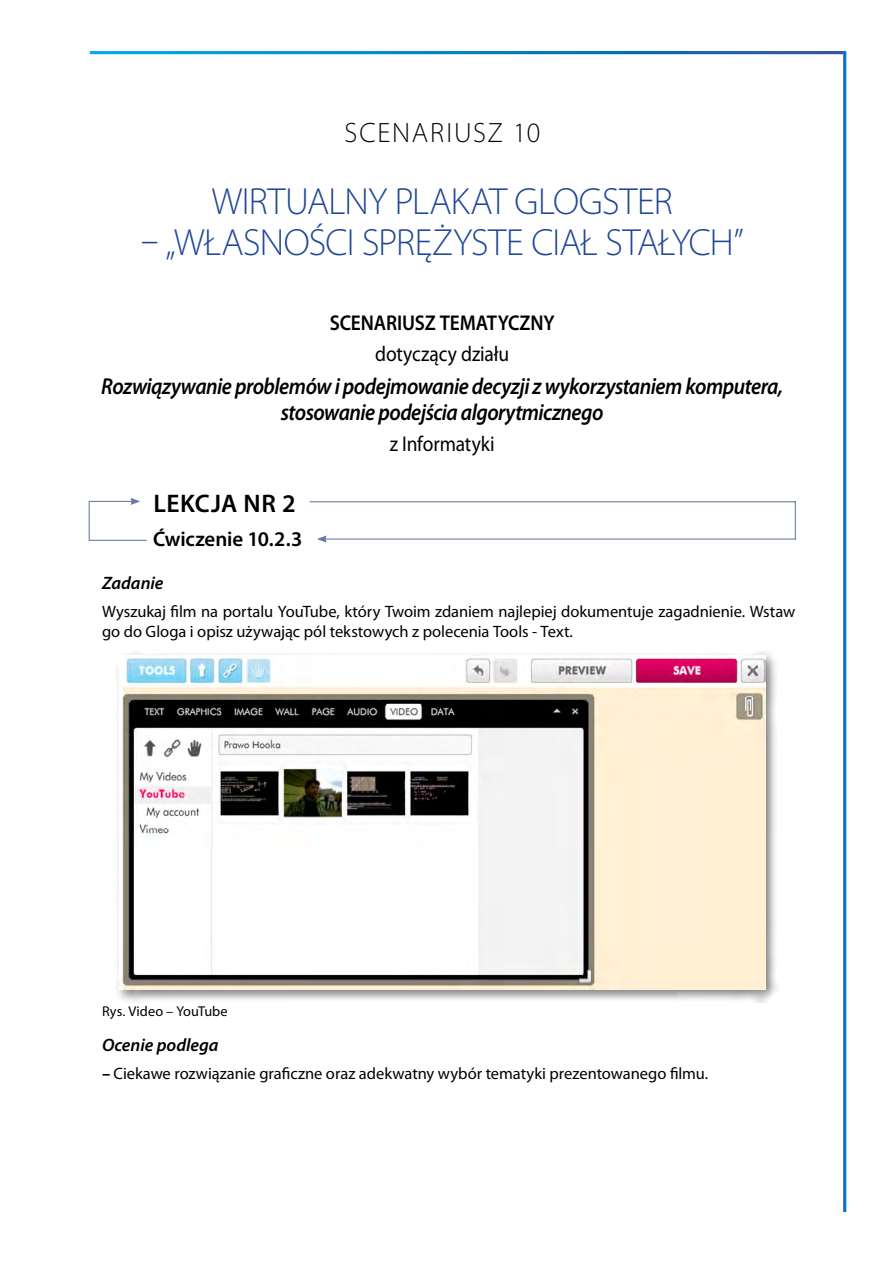
<style>
.page{position:relative;width:893px;height:1263px;background:#fff}
.page>*{position:absolute;margin:0;border:0;box-sizing:border-box;transform-origin:0 0}
.t1{font:300 semi-expanded 37.95px "Myriad Pro";letter-spacing:-.015em;color:#204698;scale:.91 1}
.t2{font:300 semi-expanded 28.05px "Myriad Pro";letter-spacing:.07em;color:#000;scale:.91 1}
.t3{font:600 25.5px "Myriad Pro";letter-spacing:.02em;color:#000}
.t4{font:italic 600 23.1px/25.2px "Myriad Pro";letter-spacing:-.025em;color:#000;text-align:center;scale:.91 1}
.t5{font:21.45px "Myriad Pro";letter-spacing:-.005em;color:#000;scale:.91 1}
.t6{font:600 21.45px "Myriad Pro";letter-spacing:-.005em;color:#000;scale:.91 1}
.t7{font:600 21px "Myriad Pro";letter-spacing:-.005em;color:#000}
.t8{font:italic 600 18px "Myriad Pro";letter-spacing:-.005em;color:#000}
.t9{font:16.5px/19.8px "Myriad Pro";color:#000}
.t10{font:14.25px "Myriad Pro";letter-spacing:.005em;color:#000}
.s1{font-weight:700}
</style>
<div class="page">
<div style="left:115px;top:651px;width:663px;height:351px;background:#000;opacity:.5"></div>
<img style="left:119px;top:656px;width:646px;height:334px">
<hr style="left:89px;top:501px;width:44px;height:1px;background:#002060">
<svg style="left:130px;top:498px;width:10px;height:7px"></svg>
<hr style="left:324px;top:538px;width:472px;height:2px;background:#002060">
<svg style="left:317px;top:535px;width:10px;height:8px"></svg>
<hr style="left:89px;top:501px;width:1px;height:40px;background:#002060">
<hr style="left:89px;top:540px;width:58px;height:1px;background:#002060">
<hr style="left:795px;top:501px;width:1px;height:38px;background:#002060">
<hr style="left:310px;top:501px;width:486px;height:1px;background:#002060">
<h2 class="t2" style="left:344px;top:117px;width:217px">SCENARIUSZ 10</h2>
<h1 class="t1" style="left:212px;top:180px;width:508px">WIRTUALNY PLAKAT GLOGSTER</h1>
<h1 class="t1" style="left:141px;top:221px;width:663px">– „WŁASNOŚCI SPRĘŻYSTE CIAŁ STAŁYCH”</h1>
<h3 class="t6" style="left:330px;top:309px;width:249px">SCENARIUSZ TEMATYCZNY</h3>
<h3 class="t5" style="left:375px;top:340px;width:149px">dotyczący działu</h3>
<h3 class="t4" style="left:101px;top:373px;width:751px">Rozwiązywanie problemów i podejmowanie decyzji z wykorzystaniem komputera, stosowanie podejścia algorytmicznego</h3>
<h3 class="t5" style="left:390px;top:430px;width:117px">z Informatyki</h3>
<h3 class="t3" style="left:153px;top:488px;width:144px">LEKCJA NR 2</h3>
<p class="t7" style="left:153px;top:526px;width:151px">Ćwiczenie 10.2.3</p>
<p class="t8" style="left:102px;top:571px;width:63px">Zadanie</p>
<p class="t9" style="left:102px;top:602px;width:695px">Wyszukaj film na portalu YouTube, który Twoim zdaniem najlepiej dokumentuje zagadnienie. Wstaw go do Gloga i opisz używając pól tekstowych z polecenia Tools - Text.</p>
<p class="t10" style="left:102px;top:1003px;width:127px">Rys. Video – YouTube</p>
<p class="t8" style="left:102px;top:1033px;width:118px">Ocenie podlega</p>
<p class="t9" style="left:102px;top:1063px;width:608px"><span class="s1">–</span> Ciekawe rozwiązanie graficzne oraz adekwatny wybór tematyki prezentowanego filmu.</p>
</div>
